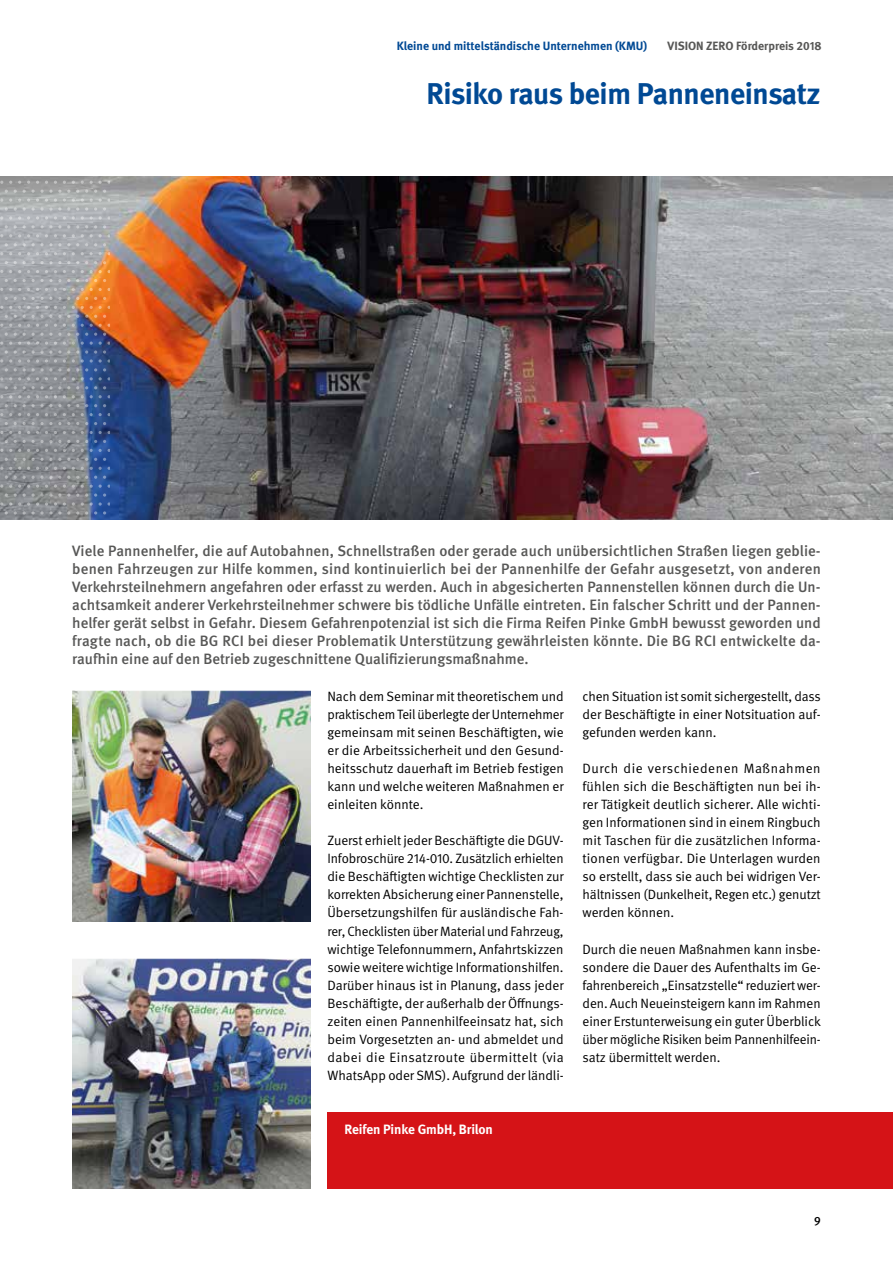
<style>
.page{position:relative;width:893px;height:1263px;background:#fff}
.page>*{position:absolute;margin:0;border:0;box-sizing:border-box;transform-origin:0 0}
.t1{font:700 30px "DGUV Meta";letter-spacing:-.015em;color:#004994}
.t2{font:500 15px/18px "DGUV Meta";color:#575756;text-align:justify}
.t3{font:13.5px/18px "DGUV Meta";color:#000;text-align:justify}
.t4{font:700 13.5px "DGUV Meta";letter-spacing:-.01em;color:#fff}
.t5{font:700 12px "DGUV Meta";color:#004994}
.t6{font:700 12px "DGUV Meta";color:#575756}
.t7{font:500 12px "DGUV Meta";color:#000}
</style>
<div class="page">
<img style="left:0;top:176px;width:893px;height:344px">
<img style="left:72px;top:958px;width:238px;height:231px">
<img style="left:72px;top:691px;width:238px;height:230px">
<svg style="left:99px;top:181px;width:10px;height:3px"></svg>
<svg style="left:99px;top:234px;width:10px;height:3px"></svg>
<svg style="left:99px;top:252px;width:10px;height:3px"></svg>
<svg style="left:99px;top:270px;width:10px;height:3px"></svg>
<svg style="left:99px;top:288px;width:10px;height:3px"></svg>
<svg style="left:99px;top:306px;width:10px;height:3px"></svg>
<svg style="left:99px;top:324px;width:10px;height:3px"></svg>
<svg style="left:99px;top:377px;width:10px;height:3px"></svg>
<svg style="left:99px;top:395px;width:10px;height:3px"></svg>
<svg style="left:99px;top:413px;width:10px;height:3px"></svg>
<svg style="left:99px;top:431px;width:10px;height:3px"></svg>
<svg style="left:99px;top:449px;width:10px;height:3px"></svg>
<svg style="left:99px;top:467px;width:10px;height:3px"></svg>
<svg style="left:0;top:190px;width:21px;height:38px"></svg>
<svg style="left:23px;top:190px;width:56px;height:38px;background:#b2b5b7"></svg>
<svg style="left:81px;top:190px;width:21px;height:38px"></svg>
<svg style="left:103px;top:190px;width:6px;height:38px"></svg>
<svg style="left:23px;top:243px;width:30px;height:3px"></svg>
<svg style="left:58px;top:243px;width:12px;height:3px"></svg>
<svg style="left:23px;top:261px;width:30px;height:3px"></svg>
<svg style="left:58px;top:261px;width:12px;height:3px"></svg>
<svg style="left:23px;top:279px;width:30px;height:3px"></svg>
<svg style="left:58px;top:279px;width:12px;height:3px"></svg>
<svg style="left:23px;top:297px;width:30px;height:3px"></svg>
<svg style="left:58px;top:297px;width:12px;height:3px"></svg>
<svg style="left:23px;top:315px;width:30px;height:3px"></svg>
<svg style="left:58px;top:315px;width:12px;height:3px"></svg>
<svg style="left:0;top:333px;width:21px;height:38px"></svg>
<svg style="left:23px;top:333px;width:56px;height:38px;background:#95999d"></svg>
<svg style="left:81px;top:333px;width:21px;height:38px"></svg>
<svg style="left:103px;top:333px;width:6px;height:38px"></svg>
<svg style="left:23px;top:386px;width:30px;height:3px"></svg>
<svg style="left:58px;top:386px;width:12px;height:3px"></svg>
<svg style="left:23px;top:404px;width:30px;height:3px"></svg>
<svg style="left:58px;top:404px;width:12px;height:3px"></svg>
<svg style="left:23px;top:422px;width:30px;height:3px"></svg>
<svg style="left:58px;top:422px;width:12px;height:3px"></svg>
<svg style="left:23px;top:440px;width:30px;height:3px"></svg>
<svg style="left:58px;top:440px;width:12px;height:3px"></svg>
<svg style="left:23px;top:458px;width:30px;height:3px"></svg>
<svg style="left:58px;top:458px;width:12px;height:3px"></svg>
<svg style="left:0;top:476px;width:21px;height:38px"></svg>
<svg style="left:23px;top:476px;width:56px;height:38px;background:#8c8e91"></svg>
<svg style="left:81px;top:476px;width:21px;height:38px"></svg>
<svg style="left:103px;top:476px;width:6px;height:38px"></svg>
<div style="left:327px;top:1112px;width:566px;height:76px;background:#d51317"></div>
<p class="t5" style="left:397px;top:39px;width:252px">Kleine und mittelständische Unternehmen (KMU)</p>
<p class="t6" style="left:668px;top:39px;width:156px">VISION ZERO Förderpreis 2018</p>
<h1 class="t1" style="left:427px;top:76px;width:396px">Risiko raus beim Panneneinsatz</h1>
<p class="t2" style="left:72px;top:542px;width:750px">Viele Pannenhelfer, die auf Autobahnen, Schnellstraßen oder gerade auch unübersichtlichen Straßen liegen geblie&shy;benen Fahrzeugen zur Hilfe kommen, sind kontinuierlich bei der Pannenhilfe der Gefahr ausgesetzt, von anderen Verkehrsteilnehmern angefahren oder erfasst zu werden. Auch in abgesicherten Pannenstellen können durch die Un&shy;achtsamkeit anderer Verkehrsteilnehmer schwere bis tödliche Unfälle eintreten. Ein falscher Schritt und der Pannen&shy;helfer gerät selbst in Gefahr. Diesem Gefahrenpotenzial ist sich die Firma Reifen Pinke GmbH bewusst geworden und fragte nach, ob die BG RCI bei dieser Problematik Unterstützung gewährleisten könnte. Die BG RCI entwickelte da&shy;raufhin eine auf den Betrieb zugeschnittene Qualifizierungsmaßnahme.</p>
<p class="t3" style="left:327px;top:687px;width:238px">Nach dem Seminar mit theoretischem und praktischem Teil überlegte der Unternehmer gemeinsam mit seinen Beschäftigten, wie er die Arbeitssicherheit und den Gesund&shy;heitsschutz dauerhaft im Betrieb festigen kann und welche weiteren Maßnahmen er einleiten könnte.</p>
<p class="t3" style="left:327px;top:832px;width:238px">Zuerst erhielt jeder Beschäftigte die DGUV-Infobroschüre 214-010. Zusätzlich erhielten die Beschäftigten wichtige Checklisten zur korrekten Absicherung einer Pannenstelle, Übersetzungshilfen für ausländische Fah&shy;rer, Checklisten über Material und Fahrzeug, wichtige Telefonnummern, Anfahrtskizzen sowie weitere wichtige Informationshilfen.<br>Darüber hinaus ist in Planung, dass jeder Beschäftigte, der außerhalb der Öffnungs&shy;zeiten einen Pannenhilfeeinsatz hat, sich beim Vorgesetzten an- und abmeldet und dabei die Einsatzroute übermittelt (via WhatsApp oder SMS). Aufgrund der ländli-</p>
<p class="t3" style="left:583px;top:687px;width:240px">chen Situation ist somit sichergestellt, dass der Beschäftigte in einer Notsituation auf&shy;gefunden werden kann.</p>
<p class="t3" style="left:583px;top:759px;width:240px">Durch die verschiedenen Maßnahmen fühlen sich die Beschäftigten nun bei ih&shy;rer Tätigkeit deutlich sicherer. Alle wichti&shy;gen Informationen sind in einem Ringbuch mit Taschen für die zusätzlichen Informa&shy;tionen verfügbar. Die Unterlagen wurden so erstellt, dass sie auch bei widrigen Ver&shy;hältnissen (Dunkelheit, Regen etc.) genutzt werden können.</p>
<p class="t3" style="left:583px;top:940px;width:240px">Durch die neuen Maßnahmen kann insbe&shy;sondere die Dauer des Aufenthalts im Ge&shy;fahrenbereich „Einsatzstelle“ reduziert wer&shy;den. Auch Neueinsteigern kann im Rahmen einer Erstunterweisung ein guter Überblick über mögliche Risiken beim Pannenhilfeein&shy;satz übermittelt werden.</p>
<p class="t4" style="left:344px;top:1121px;width:150px">Reifen Pinke GmbH, Brilon</p>
<p class="t7" style="left:814px;top:1213px;width:8px">9</p>
</div>
